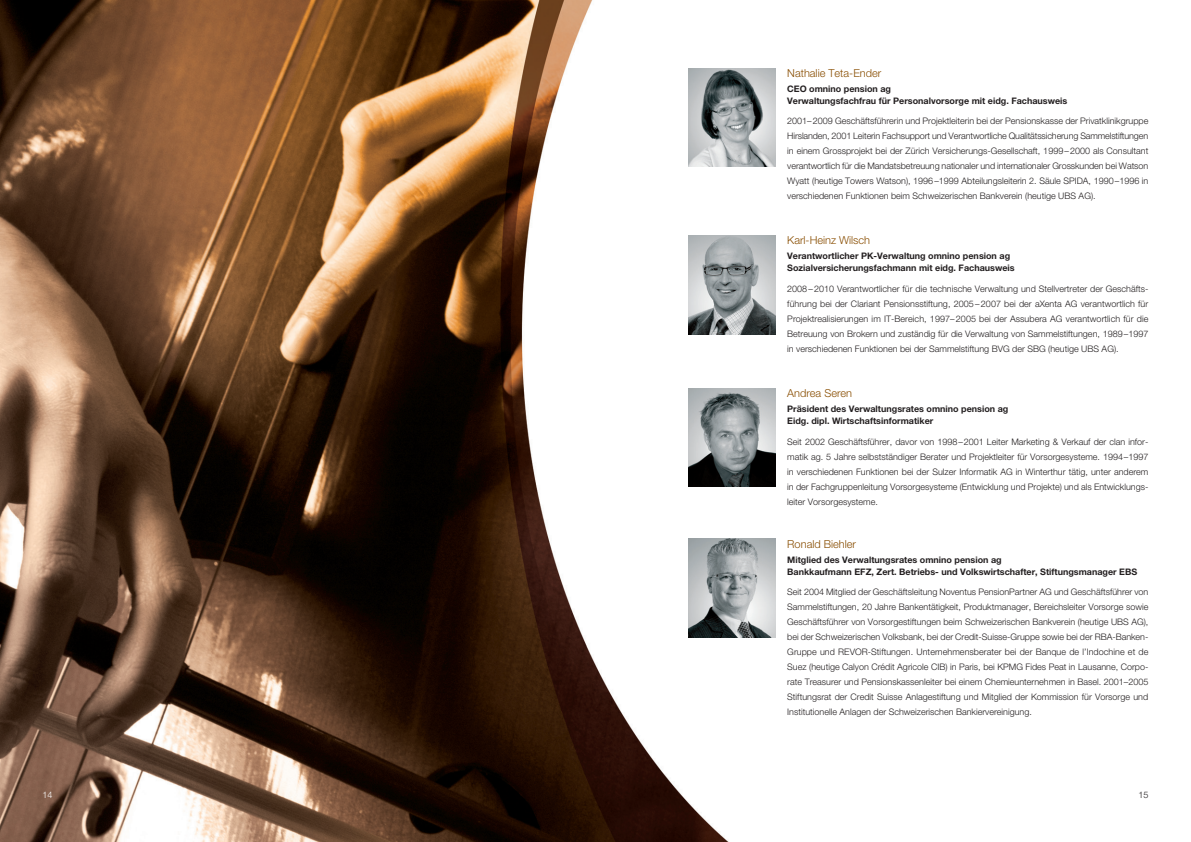
<style>
.page{position:relative;width:1191px;height:842px;background:#fff}
.page>*{position:absolute;margin:0;border:0;box-sizing:border-box;transform-origin:0 0}
.Lauftext{font:300 11px "Helvetica Neue";color:#884d00}
.Lauftext-2{font:300 9px/15px "Helvetica Neue";color:#231f20;text-align:justify}
.Lauftext-3{font:700 9px "Helvetica Neue CE";color:#231f20}
.Lauftext-4{font:700 9px "Helvetica Neue";color:#231f20}
.pagina{font:300 9px "Helvetica Neue";color:#fff}
.pagina-2{font:300 9px "Helvetica Neue";color:#231f20}
</style>
<div class="page">
<img style="left:0;top:0;width:776px;height:842px">
<img style="left:688px;top:68px;width:87px;height:99px">
<img style="left:688px;top:236px;width:87px;height:98px">
<img style="left:688px;top:388px;width:87px;height:99px">
<img style="left:688px;top:539px;width:87px;height:98px">
<p class="Lauftext" style="left:787px;top:66px;width:95px">Nathalie Teta-Ender</p>
<p class="Lauftext-4" style="left:787px;top:83px;width:105px">CEO omnino pension ag</p>
<p class="Lauftext-4" style="left:787px;top:95px;width:281px">Verwaltungsfachfrau für Personalvorsorge mit eidg. Fachausweis</p>
<p class="Lauftext-2" style="left:787px;top:113px;width:363px">2001–2009 Geschäftsführerin und Projektleiterin bei der Pensionskasse der Privatklinikgruppe Hirslanden, 2001 Leiterin Fachsupport und Verantwortliche Qualitätssicherung Sammelstiftungen in einem Grossprojekt bei der Zürich Versicherungs-Gesellschaft, 1999–2000 als Consultant verantwortlich für die Mandatsbetreuung nationaler und internationaler Grosskunden bei Watson Wyatt (heutige Towers Watson), 1996–1999 Abteilungsleiterin 2. Säule SPIDA, 1990–1996 in verschiedenen Funktionen beim Schweizerischen Bankverein (heutige UBS AG).</p>
<p class="Lauftext" style="left:787px;top:234px;width:84px">Karl-Heinz Wilsch</p>
<p class="Lauftext-4" style="left:787px;top:251px;width:224px">Verantwortlicher PK-Verwaltung omnino pension ag</p>
<p class="Lauftext-4" style="left:787px;top:263px;width:229px">Sozialversicherungsfachmann mit eidg. Fachausweis</p>
<p class="Lauftext-2" style="left:787px;top:281px;width:363px">2008–2010 Verantwortlicher für die technische Verwaltung und Stellvertreter der Geschäfts&shy;führung bei der Clariant Pensionsstiftung, 2005–2007 bei der aXenta AG verantwortlich für Projektrealisierungen im IT-Bereich, 1997– 2005 bei der Assubera AG verantwortlich für die Betreuung von Brokern und zuständig für die Verwaltung von Sammelstiftungen, 1989–1997 in verschiedenen Funktionen bei der Sammelstiftung BVG der SBG (heutige UBS AG).</p>
<p class="Lauftext" style="left:787px;top:386px;width:66px">Andrea Seren</p>
<p class="Lauftext-3" style="left:787px;top:403px;width:222px">Präsident des Verwaltungsrates omnino pension ag</p>
<p class="Lauftext-3" style="left:787px;top:415px;width:148px">Eidg. dipl. Wirtschaftsinformatiker</p>
<p class="Lauftext-2" style="left:787px;top:434px;width:363px;text-align:left">Seit 2002 Geschäftsführer, davor von 1998–2001 Leiter Marketing &amp; Verkauf der clan infor&shy;matik ag. 5 Jahre selbstständiger Berater und Projektleiter für Vorsorgesysteme. 1994–1997 in verschiedenen Funktionen bei der Sulzer Informatik AG in Winterthur tätig, unter anderem in der Fachgruppenleitung Vorsorgesysteme (Entwicklung und Projekte) und als Entwicklungs&shy;leiter Vorsorgesysteme.</p>
<p class="Lauftext" style="left:787px;top:537px;width:70px">Ronald Biehler</p>
<p class="Lauftext-3" style="left:787px;top:554px;width:216px">Mitglied des Verwaltungsrates omnino pension ag</p>
<p class="Lauftext-3" style="left:787px;top:566px;width:351px">Bankkaufmann EFZ, Zert. Betriebs- und Volkswirtschafter, Stiftungsmanager EBS</p>
<p class="Lauftext-2" style="left:787px;top:584px;width:363px">Seit 2004 Mitglied der Geschäftsleitung Noventus PensionPartner AG und Geschäftsführer von Sammelstiftungen, 20 Jahre Bankentätigkeit, Produktmanager, Bereichsleiter Vorsorge sowie Geschäftsführer von Vorsorgestiftungen beim Schweizerischen Bankverein (heutige UBS AG), bei der Schweizerischen Volksbank, bei der Credit-Suisse-Gruppe sowie bei der RBA-Banken-Gruppe und REVOR-Stiftungen. Unternehmensberater bei der Banque de l’Indochine et de Suez (heutige Calyon Crédit Agricole CIB) in Paris, bei KPMG Fides Peat in Lausanne, Corpo&shy;rate Treasurer und Pensionskassenleiter bei einem Chemieunternehmen in Basel. 2001–2005<br>Stiftungsrat der Credit Suisse Anlagestiftung und Mitglied der Kommission für Vorsorge und Institutionelle Anlagen der Schweizerischen Bankiervereinigung.</p>
<p class="pagina" style="left:43px;top:789px;width:12px">14</p>
<p class="pagina-2" style="left:1138px;top:789px;width:12px">15</p>
</div>
